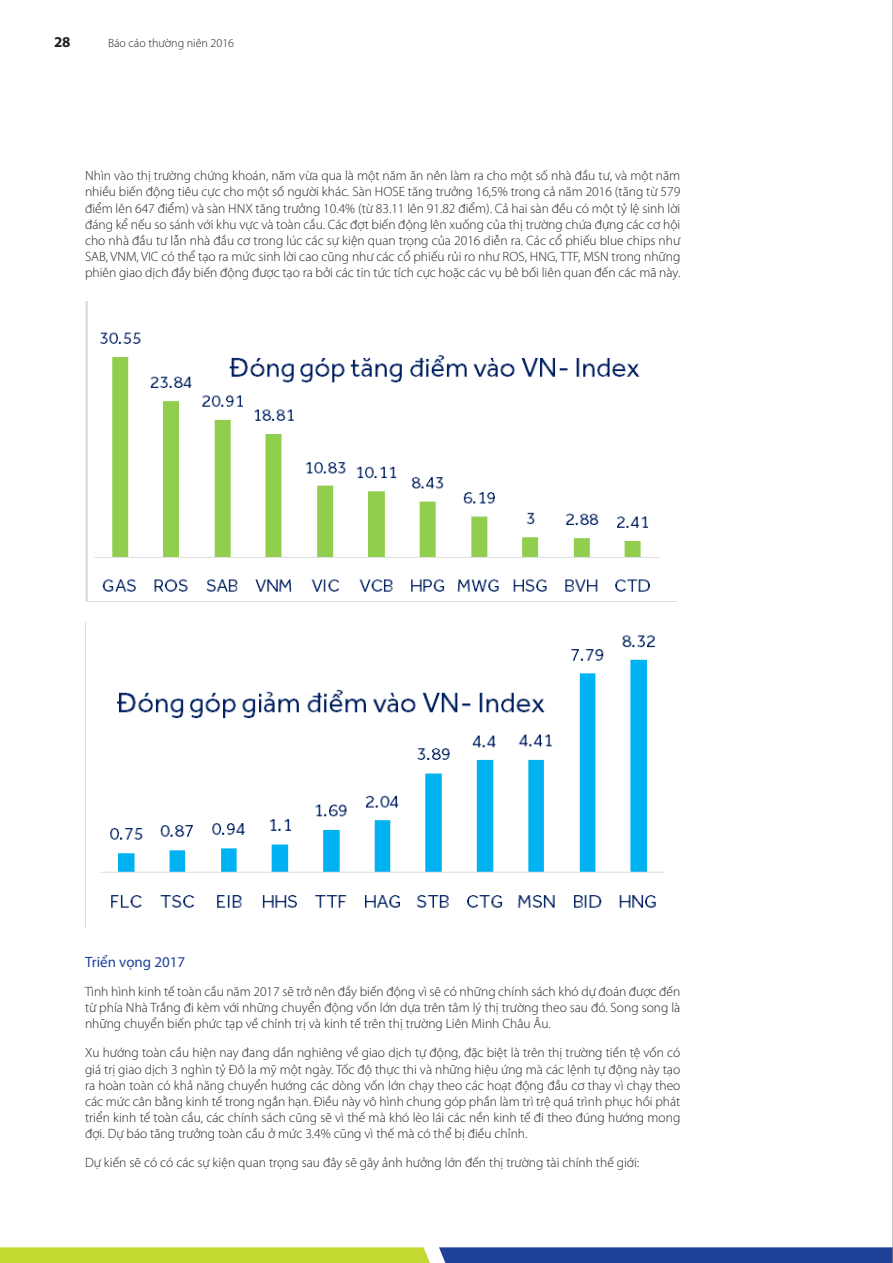
<style>
.page{position:relative;width:893px;height:1263px;background:#fff}
.page>*{position:absolute;margin:0;border:0;box-sizing:border-box;transform-origin:0 0}
.t1{font:15px "Myriad Pro";color:#20419a}
.t2{font:700 15px "Myriad Pro";color:#231f20}
.t3{font:300 13.5px/16.2px "Myriad Pro";color:#231f20;text-align:justify}
.t4{font:300 12px "Myriad Pro";color:#231f20}
</style>
<div class="page">
<img style="left:85px;top:302px;width:574px;height:299px">
<img style="left:85px;top:623px;width:579px;height:305px">
<svg style="left:0;top:1247px;width:892px;height:16px;background:#758f6d"></svg>
<hr style="left:892px;top:0;width:1px;height:1263px;background:#939598">
<p class="t2" style="left:54px;top:32px;width:18px">28</p>
<p class="t4" style="left:108px;top:36px;width:128px">Báo cáo thường niên 2016</p>
<p class="t3" style="left:85px;top:167px;width:597px">Nhìn vào thị trường chứng khoán, năm vừa qua là một năm ăn nên làm ra cho một số nhà đầu tư, và một năm nhiều biến động tiêu cực cho một số người khác. Sàn HOSE tăng trưởng 16,5% trong cả năm 2016 (tăng từ 579 điểm lên 647 điểm) và sàn HNX tăng trưởng 10.4% (từ 83.11 lên 91.82 điểm). Cả hai sàn đều có một tỷ lệ sinh lời đáng kể nếu so sánh với khu vực và toàn cầu. Các đợt biến động lên xuống của thị trường chứa đựng các cơ hội cho nhà đầu tư lẫn nhà đầu cơ trong lúc các sự kiện quan trọng của 2016 diễn ra. Các cổ phiếu blue chips như SAB, VNM, VIC có thể tạo ra mức sinh lời cao cũng như các cổ phiếu rủi ro như ROS, HNG, TTF, MSN trong những phiên giao dịch đầy biến động được tạo ra bởi các tin tức tích cực hoặc các vụ bê bối liên quan đến các mã này.</p>
<p class="t1" style="left:85px;top:953px;width:102px">Triển vọng 2017</p>
<p class="t3" style="left:85px;top:983px;width:597px">Tình hình kinh tế toàn cầu năm 2017 sẽ trở nên đầy biến động vì sẽ có những chính sách khó dự đoán được đến từ phía Nhà Trắng đi kèm với những chuyển động vốn lớn dựa trên tâm lý thị trường theo sau đó. Song song là những chuyển biến phức tạp về chính trị và kinh tế trên thị trường Liên Minh Châu Âu.</p>
<p class="t3" style="left:85px;top:1044px;width:597px">Xu hướng toàn cầu hiện nay đang dần nghiêng về giao dịch tự động, đặc biệt là trên thị trường tiền tệ vốn có giá trị giao dịch 3 nghìn tỷ Đô la mỹ một ngày. Tốc độ thực thi và những hiệu ứng mà các lệnh tự động này tạo ra hoàn toàn có khả năng chuyển hướng các dòng vốn lớn chạy theo các hoạt động đầu cơ thay vì chạy theo các mức cân bằng kinh tế trong ngắn hạn. Điều này vô hình chung góp phần làm trì trệ quá trình phục hồi phát triển kinh tế toàn cầu, các chính sách cũng sẽ vì thế mà khó lèo lái các nền kinh tế đi theo đúng hướng mong đợi. Dự báo tăng trưởng toàn cầu ở mức 3.4% cũng vì thế mà có thể bị điều chỉnh.</p>
<p class="t3" style="left:85px;top:1154px;width:556px">Dự kiến sẽ có có các sự kiện quan trọng sau đây sẽ gây ảnh hưởng lớn đến thị trường tài chính thế giới:</p>
</div>
